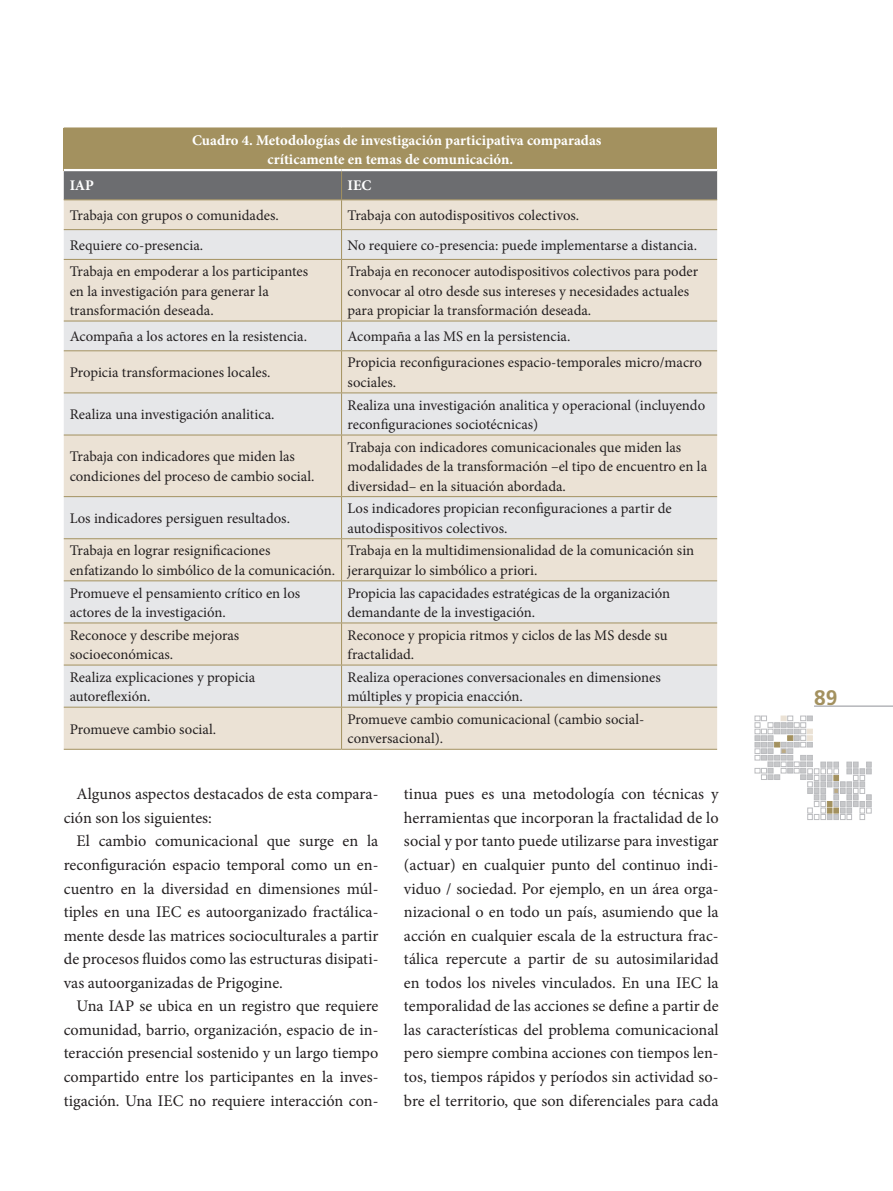
<style>
.page{position:relative;width:893px;height:1191px;background:#fff}
.page>*{position:absolute;margin:0;border:0;box-sizing:border-box;transform-origin:0 0}
.t1{font:700 21px "Frutiger";color:#a3915f}
.t2{font:16.2px/23.5px "Minion Pro";color:#231f20;text-align:justify}
.t3{font:14.7px/19.5px "Minion Pro";color:#231f20}
.t4{font:700 14.7px/19.5px "Minion Pro";color:#fff}
</style>
<div class="page">
<svg style="left:755px;top:716px;width:116px;height:103px"></svg>
<hr style="left:814px;top:706px;width:79px;height:1px;background:#b2b3b7">
<div style="left:64px;top:128px;width:653px;height:42px;background:#a3915f"></div>
<div style="left:64px;top:708px;width:653px;height:41px;background:#ebe2d5"></div>
<svg style="left:64px;top:260px;width:653px;height:447px;background:#e8e3dc"></svg>
<svg style="left:64px;top:171px;width:653px;height:88px;background:#bfbcb8"></svg>
<hr style="left:64px;top:259px;width:278px;height:1px;background:#a3915f">
<hr style="left:342px;top:259px;width:375px;height:1px;background:#a3915f">
<hr style="left:341px;top:260px;width:1px;height:61px;background:#a3915f">
<hr style="left:64px;top:321px;width:278px;height:1px;background:#a3915f">
<hr style="left:342px;top:321px;width:375px;height:1px;background:#a3915f">
<svg style="left:341px;top:321px;width:1px;height:29px"></svg>
<hr style="left:64px;top:350px;width:278px;height:1px;background:#a3915f">
<hr style="left:342px;top:350px;width:375px;height:1px;background:#a3915f">
<hr style="left:341px;top:351px;width:1px;height:41px;background:#a3915f">
<hr style="left:64px;top:392px;width:278px;height:1px;background:#a3915f">
<hr style="left:342px;top:392px;width:375px;height:1px;background:#a3915f">
<hr style="left:341px;top:393px;width:1px;height:41px;background:#a3915f">
<hr style="left:64px;top:434px;width:278px;height:1px;background:#a3915f">
<hr style="left:342px;top:434px;width:375px;height:1px;background:#a3915f">
<hr style="left:341px;top:435px;width:1px;height:61px;background:#a3915f">
<hr style="left:64px;top:496px;width:278px;height:1px;background:#a3915f">
<hr style="left:342px;top:496px;width:375px;height:1px;background:#a3915f">
<hr style="left:341px;top:497px;width:1px;height:41px;background:#a3915f">
<hr style="left:64px;top:538px;width:278px;height:1px;background:#a3915f">
<hr style="left:342px;top:538px;width:375px;height:1px;background:#a3915f">
<hr style="left:341px;top:539px;width:1px;height:41px;background:#a3915f">
<hr style="left:64px;top:580px;width:278px;height:1px;background:#a3915f">
<hr style="left:342px;top:580px;width:375px;height:1px;background:#a3915f">
<hr style="left:341px;top:581px;width:1px;height:41px;background:#a3915f">
<hr style="left:64px;top:622px;width:278px;height:1px;background:#a3915f">
<hr style="left:342px;top:622px;width:375px;height:1px;background:#a3915f">
<hr style="left:341px;top:623px;width:1px;height:41px;background:#a3915f">
<hr style="left:64px;top:664px;width:278px;height:1px;background:#a3915f">
<hr style="left:342px;top:664px;width:375px;height:1px;background:#a3915f">
<hr style="left:341px;top:665px;width:1px;height:42px;background:#a3915f">
<hr style="left:64px;top:707px;width:278px;height:1px;background:#a3915f">
<hr style="left:342px;top:707px;width:375px;height:1px;background:#a3915f">
<hr style="left:341px;top:707px;width:1px;height:42px;background:#a3915f">
<hr style="left:64px;top:749px;width:278px;height:1px;background:#a3915f">
<hr style="left:342px;top:749px;width:375px;height:1px;background:#a3915f">
<hr style="left:64px;top:169px;width:278px;height:2px;background:#fff">
<hr style="left:342px;top:169px;width:375px;height:2px;background:#fff">
<p class="t4" style="left:268px;top:130px;width:335px;text-indent:-75px">Cuadro 4. Metodologías de investigación participativa comparadas críticamente en temas de comunicación.</p>
<p class="t4" style="left:70px;top:176px;width:26px">IAP</p>
<p class="t4" style="left:347px;top:176px;width:26px">IEC</p>
<p class="t3" style="left:70px;top:206px;width:211px">Trabaja con grupos o comunidades.</p>
<p class="t3" style="left:347px;top:206px;width:233px">Trabaja con autodispositivos colectivos.</p>
<p class="t3" style="left:70px;top:235px;width:135px">Requiere co-presencia.</p>
<p class="t3" style="left:347px;top:235px;width:351px">No requiere co-presencia: puede implementarse a distancia.</p>
<p class="t3" style="left:70px;top:262px;width:240px">Trabaja en empoderar a los participantes en la investigación para generar la transformación deseada.</p>
<p class="t3" style="left:347px;top:262px;width:352px">Trabaja en reconocer autodispositivos colectivos para poder convocar al otro desde sus intereses y necesidades actuales para propiciar la transformación deseada.</p>
<p class="t3" style="left:70px;top:327px;width:239px">Acompaña a los actores en la resistencia.</p>
<p class="t3" style="left:347px;top:327px;width:224px">Acompaña a las MS en la persistencia.</p>
<p class="t3" style="left:70px;top:363px;width:202px">Propicia transformaciones locales.</p>
<p class="t3" style="left:347px;top:353px;width:356px">Propicia reconfiguraciones espacio-temporales micro/macro sociales.</p>
<p class="t3" style="left:70px;top:405px;width:206px">Realiza una investigación analitica.</p>
<p class="t3" style="left:347px;top:395px;width:359px">Realiza una investigación analitica y operacional (incluyendo reconfiguraciones sociotécnicas)</p>
<p class="t3" style="left:70px;top:447px;width:246px">Trabaja con indicadores que miden las condiciones del proceso de cambio social.</p>
<p class="t3" style="left:347px;top:437px;width:361px">Trabaja con indicadores comunicacionales que miden las modalidades de la transformación –el tipo de encuentro en la diversidad– en la situación abordada.</p>
<p class="t3" style="left:70px;top:509px;width:222px">Los indicadores persiguen resultados.</p>
<p class="t3" style="left:347px;top:499px;width:326px">Los indicadores propician reconfiguraciones a partir de autodispositivos colectivos.</p>
<p class="t3" style="left:70px;top:541px;width:267px">Trabaja en lograr resignificaciones enfatizando lo simbólico de la comunicación.</p>
<p class="t3" style="left:347px;top:541px;width:348px">Trabaja en la multidimensionalidad de la comunicación sin jerarquizar lo simbólico a priori.</p>
<p class="t3" style="left:70px;top:583px;width:232px">Promueve el pensamiento crítico en los actores de la investigación.</p>
<p class="t3" style="left:347px;top:583px;width:324px">Propicia las capacidades estratégicas de la organización demandante de la investigación.</p>
<p class="t3" style="left:70px;top:625px;width:171px">Reconoce y describe mejoras socioeconómicas.</p>
<p class="t3" style="left:347px;top:625px;width:322px">Reconoce y propicia ritmos y ciclos de las MS desde su fractalidad.</p>
<p class="t3" style="left:70px;top:667px;width:187px">Realiza explicaciones y propicia autoreflexión.</p>
<p class="t3" style="left:347px;top:667px;width:315px">Realiza operaciones conversacionales en dimensiones múltiples y propicia enacción.</p>
<p class="t3" style="left:70px;top:719px;width:148px">Promueve cambio social.</p>
<p class="t3" style="left:347px;top:709px;width:298px">Promueve cambio comunicacional (cambio social&shy;conversacional).</p>
<p class="t2" style="left:64px;top:782px;width:316px;text-indent:13px">Algunos aspectos destacados de esta compara&shy;ción son los siguientes:</p>
<p class="t2" style="left:64px;top:829px;width:316px;text-indent:13px">El cambio comunicacional que surge en la reconfiguración espacio temporal como un en&shy;cuentro en la diversidad en dimensiones múl&shy;tiples en una IEC es autoorganizado fractálica&shy;mente desde las matrices socioculturales a partir de procesos fluidos como las estructuras disipati&shy;vas autoorganizadas de Prigogine.</p>
<p class="t2" style="left:64px;top:994px;width:316px;text-indent:13px">Una IAP se ubica en un registro que requiere comunidad, barrio, organización, espacio de in&shy;teracción presencial sostenido y un largo tiempo compartido entre los participantes en la inves&shy;tigación. Una IEC no requiere interacción con-</p>
<p class="t2" style="left:404px;top:782px;width:316px">tinua pues es una metodología con técnicas y herramientas que incorporan la fractalidad de lo social y por tanto puede utilizarse para investigar (actuar) en cualquier punto del continuo indi&shy;viduo / sociedad. Por ejemplo, en un área orga&shy;nizacional o en todo un país, asumiendo que la acción en cualquier escala de la estructura frac&shy;tálica repercute a partir de su autosimilaridad en todos los niveles vinculados. En una IEC la temporalidad de las acciones se define a partir de las características del problema comunicacional pero siempre combina acciones con tiempos len&shy;tos, tiempos rápidos y períodos sin actividad so&shy;bre el territorio, que son diferenciales para cada</p>
<h1 class="t1" style="left:814px;top:685px;width:25px">89</h1>
</div>
